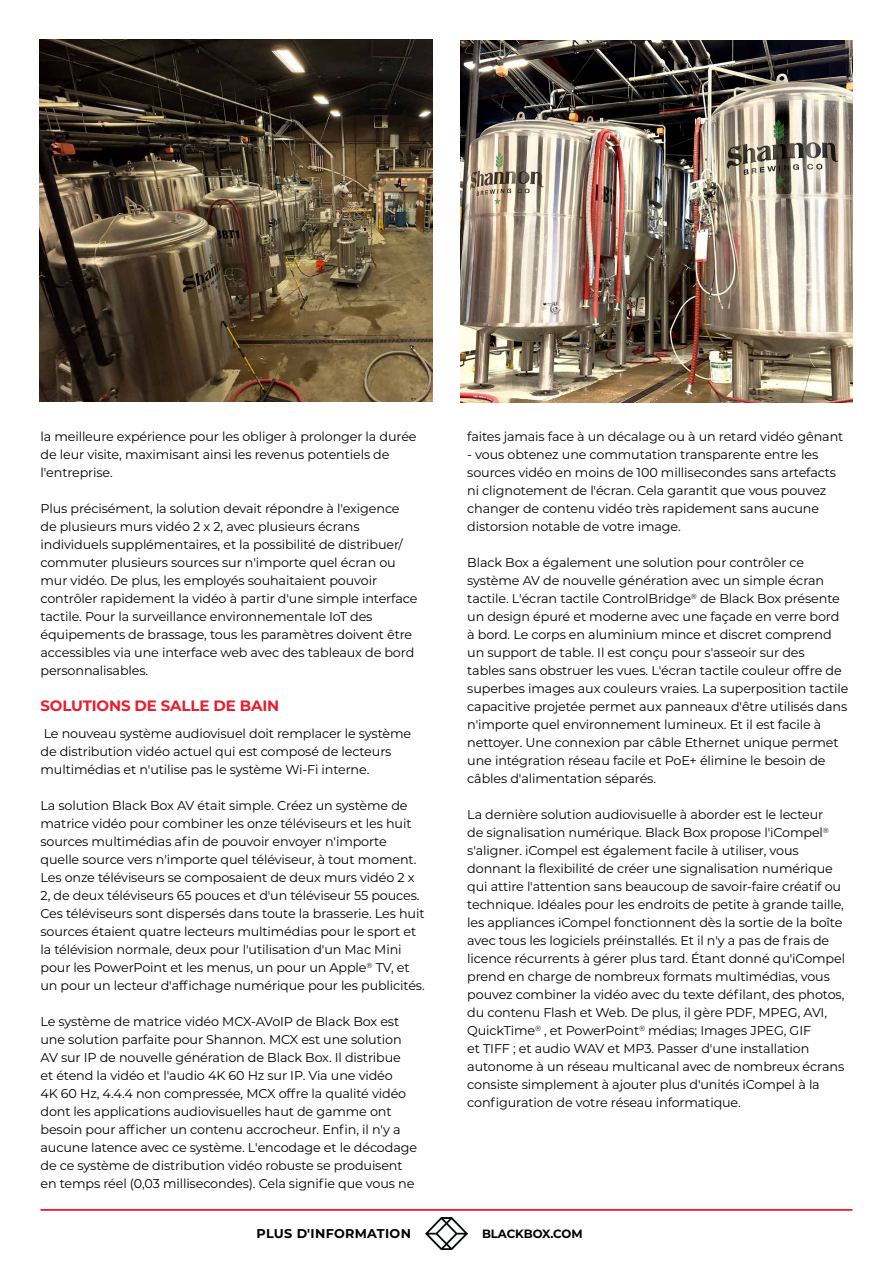
<style>
.page{position:relative;width:893px;height:1263px;background:#fff}
.page>*{position:absolute;margin:0;border:0;box-sizing:border-box;transform-origin:0 0}
.t1{font:700 15px "Montserrat";letter-spacing:-.01em;color:#e91d2d}
.t2{font:12.75px/18px "Montserrat";letter-spacing:-.01em;color:#000}
.t3{font:700 12.75px "Montserrat";letter-spacing:.025em;color:#000}
.t4{font:700 12px "Montserrat";letter-spacing:-.01em;color:#000}
</style>
<div class="page">
<img style="left:426px;top:1218px;width:41px;height:31px">
<hr style="left:40px;top:1209px;width:812px;height:2px;background:#e91d2d">
<img style="left:40px;top:39px;width:392px;height:362px">
<img style="left:460px;top:41px;width:392px;height:361px">
<p class="t2" style="left:40px;top:427px;width:378px">la meilleure expérience pour les obliger à prolonger la durée de leur visite, maximisant ainsi les revenus potentiels de l'entreprise.</p>
<p class="t2" style="left:40px;top:499px;width:378px">Plus précisément, la solution devait répondre à l'exigence de plusieurs murs vidéo 2 x 2, avec plusieurs écrans individuels supplémentaires, et la possibilité de distribuer/ commuter plusieurs sources sur n'importe quel écran ou mur vidéo. De plus, les employés souhaitaient pouvoir contrôler rapidement la vidéo à partir d'une simple interface tactile. Pour la surveillance environnementale IoT des équipements de brassage, tous les paramètres doivent être accessibles via une interface web avec des tableaux de bord personnalisables.</p>
<p class="t1" style="left:40px;top:695px;width:240px">SOLUTIONS DE SALLE DE BAIN</p>
<p class="t2" style="left:40px;top:724px;width:372px">Le nouveau système audiovisuel doit remplacer le système de distribution vidéo actuel qui est composé de lecteurs multimédias et n'utilise pas le système Wi-Fi interne.</p>
<p class="t2" style="left:40px;top:796px;width:386px">La solution Black Box AV était simple. Créez un système de matrice vidéo pour combiner les onze téléviseurs et les huit sources multimédias afin de pouvoir envoyer n'importe quelle source vers n'importe quel téléviseur, à tout moment.<br>Les onze téléviseurs se composaient de deux murs vidéo 2 x 2, de deux téléviseurs 65 pouces et d'un téléviseur 55 pouces.<br>Ces téléviseurs sont dispersés dans toute la brasserie. Les huit sources étaient quatre lecteurs multimédias pour le sport et la télévision normale, deux pour l'utilisation d'un Mac Mini pour les PowerPoint et les menus, un pour un Apple<sup>®</sup> TV, et un pour un lecteur d'affichage numérique pour les publicités.</p>
<p class="t2" style="left:41px;top:1012px;width:378px">Le système de matrice vidéo MCX-AVoIP de Black Box est une solution parfaite pour Shannon. MCX est une solution AV sur IP de nouvelle génération de Black Box. Il distribue<br>et étend la vidéo et l'audio 4K 60 Hz sur IP. Via une vidéo<br>4K 60 Hz, 4.4.4 non compressée, MCX offre la qualité vidéo dont les applications audiovisuelles haut de gamme ont besoin pour afficher un contenu accrocheur. Enfin, il n'y a aucune latence avec ce système. L'encodage et le décodage de ce système de distribution vidéo robuste se produisent en temps réel (0,03 millisecondes). Cela signifie que vous ne</p>
<p class="t2" style="left:467px;top:427px;width:378px">faites jamais face à un décalage ou à un retard vidéo gênant</p>
<p class="t2" style="left:467px;top:445px;width:370px">- vous obtenez une commutation transparente entre les sources vidéo en moins de 100 millisecondes sans artefacts ni clignotement de l'écran. Cela garantit que vous pouvez changer de contenu vidéo très rapidement sans aucune distorsion notable de votre image.</p>
<p class="t2" style="left:467px;top:553px;width:383px">Black Box a également une solution pour contrôler ce système AV de nouvelle génération avec un simple écran tactile. L'écran tactile ControlBridge<sup>®</sup> de Black Box présente un design épuré et moderne avec une façade en verre bord à bord. Le corps en aluminium mince et discret comprend un support de table. Il est conçu pour s'asseoir sur des<br>tables sans obstruer les vues. L'écran tactile couleur offre de superbes images aux couleurs vraies. La superposition tactile capacitive projetée permet aux panneaux d'être utilisés dans n'importe quel environnement lumineux. Et il est facile à nettoyer. Une connexion par câble Ethernet unique permet une intégration réseau facile et PoE+ élimine le besoin de câbles d'alimentation séparés.</p>
<p class="t2" style="left:467px;top:805px;width:379px">La dernière solution audiovisuelle à aborder est le lecteur<br>de signalisation numérique. Black Box propose l'iCompel<sup>® </sup>s'aligner. iCompel est également facile à utiliser, vous donnant la flexibilité de créer une signalisation numérique qui attire l'attention sans beaucoup de savoir-faire créatif ou technique. Idéales pour les endroits de petite à grande taille, les appliances iCompel fonctionnent dès la sortie de la boîte avec tous les logiciels préinstallés. Et il n'y a pas de frais de licence récurrents à gérer plus tard. Étant donné qu'iCompel prend en charge de nombreux formats multimédias, vous pouvez combiner la vidéo avec du texte défilant, des photos, du contenu Flash et Web. De plus, il gère PDF, MPEG, AVI, QuickTime<sup>®</sup> , et PowerPoint<sup>®</sup> médias; Images JPEG, GIF<br>et TIFF ; et audio WAV et MP3. Passer d'une installation autonome à un réseau multicanal avec de nombreux écrans consiste simplement à ajouter plus d'unités iCompel à la configuration de votre réseau informatique.</p>
<p class="t3" style="left:256px;top:1224px;width:156px">PLUS D'INFORMATION</p>
<p class="t4" style="left:482px;top:1225px;width:102px">BLACKBOX.COM</p>
</div>
